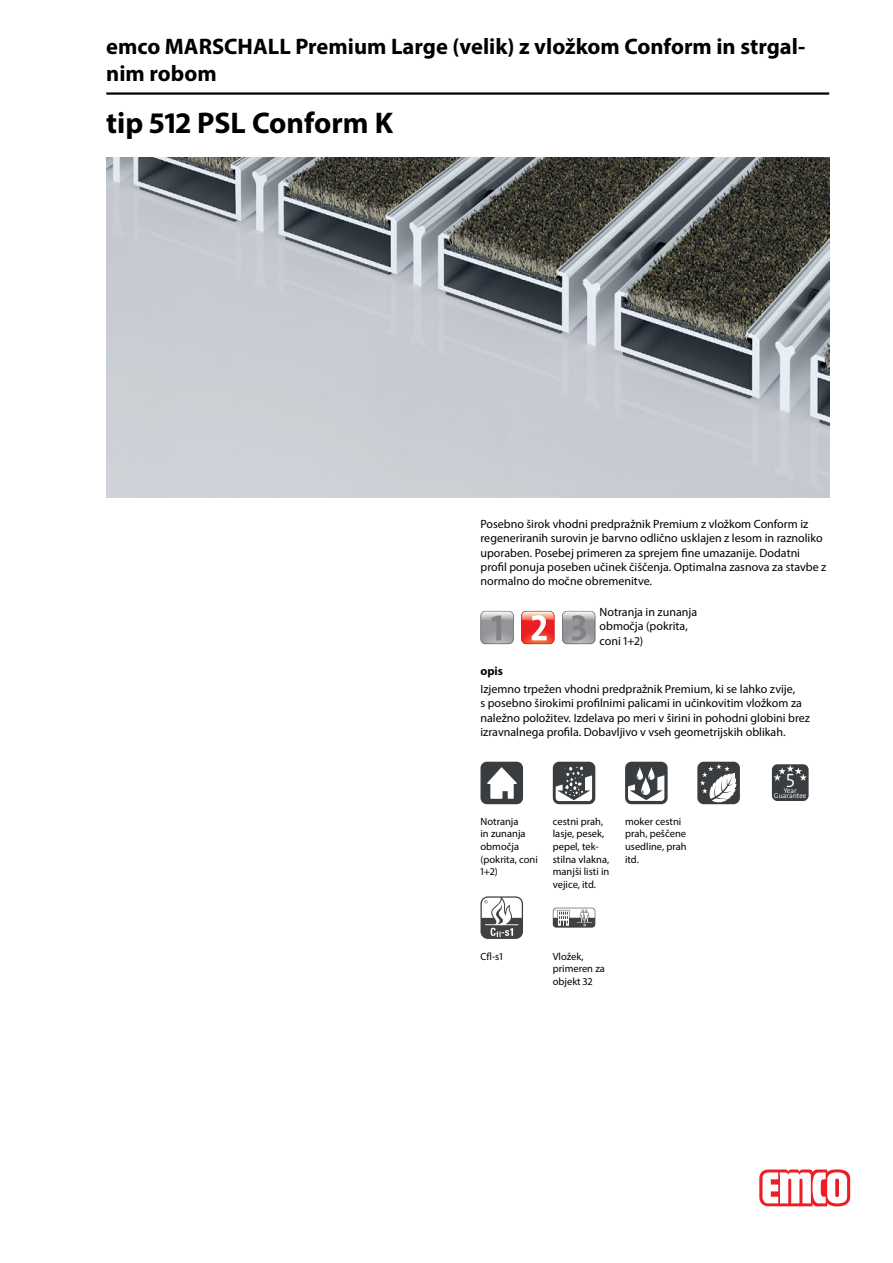
<style>
.page{position:relative;width:893px;height:1263px;background:#fff}
.page>*{position:absolute;margin:0;border:0;box-sizing:border-box;transform-origin:0 0}
.typ_bau{font:700 30px "Myriad Pro";color:#000}
.titel1_em_bau{font:700 22.5px/27px "Myriad Pro";color:#000}
.BILDR{font:300 19.5px "The Sans Os F";color:#fff}
.fliesstext_bau{font:12px/14.4px "Myriad Pro";color:#000}
.Stoerer{font:12px/14.4px "Myriad Pro";color:#000}
.fliesstext_bold_bau{font:700 12px "Myriad Pro";color:#000}
.mouseovertext_bau{font:10.5px/12.6px "Myriad Pro";color:#000}
.BILDR-2{font:300 7.05px/5.2px "The Sans Os F";color:#fff;text-align:center}
</style>
<div class="page">
<img style="left:106px;top:157px;width:723px;height:340px">
<hr style="left:106px;top:92px;width:723px;height:3px;background:#000">
<svg style="left:759px;top:1169px;width:91px;height:37px"></svg>
<svg style="left:521px;top:611px;width:33px;height:33px"></svg>
<svg style="left:562px;top:611px;width:33px;height:33px"></svg>
<svg style="left:480px;top:611px;width:34px;height:33px"></svg>
<div style="left:480px;top:762px;width:43px;height:42px;background:#3a3d40;border-radius:6px"></div>
<svg style="left:487px;top:767px;width:30px;height:32px"></svg>
<div style="left:553px;top:762px;width:42px;height:42px;background:#3a3d40;border-radius:6px"></div>
<svg style="left:556px;top:766px;width:36px;height:35px"></svg>
<div style="left:625px;top:762px;width:43px;height:42px;background:#3a3d40;border-radius:6px"></div>
<svg style="left:628px;top:767px;width:36px;height:34px"></svg>
<div style="left:697px;top:762px;width:43px;height:42px;background:#3a3d40;border-radius:6px"></div>
<svg style="left:700px;top:764px;width:36px;height:38px"></svg>
<div style="left:772px;top:764px;width:37px;height:37px;background:#3a3d40;border-radius:5px"></div>
<svg style="left:773px;top:765px;width:34px;height:16px"></svg>
<svg style="left:480px;top:896px;width:43px;height:43px"></svg>
<svg style="left:553px;top:908px;width:42px;height:20px"></svg>
<p class="titel1_em_bau" style="left:106px;top:32px;width:700px">emco MARSCHALL Premium Large (velik) z vložkom Conform in strgal&shy;nim robom</p>
<p class="typ_bau" style="left:106px;top:103px;width:288px">tip 512 PSL Conform K</p>
<p class="Stoerer" style="left:480px;top:516px;width:347px">Posebno širok vhodni predpražnik Premium z vložkom Conform iz regeneriranih surovin je barvno odlično usklajen z lesom in raznoliko uporaben. Posebej primeren za sprejem fine umazanije. Dodatni profil ponuja poseben učinek čiščenja. Optimalna zasnova za stavbe z normalno do močne obremenitve.</p>
<p class="fliesstext_bau" style="left:600px;top:605px;width:99px">Notranja in zunanja območja (pokrita, coni 1+2)</p>
<p class="fliesstext_bold_bau" style="left:480px;top:663px;width:24px">opis</p>
<p class="fliesstext_bau" style="left:480px;top:681px;width:331px">Izjemno trpežen vhodni predpražnik Premium, ki se lahko zvije,<br>s posebno širokimi profilnimi palicami in učinkovitim vložkom za naležno položitev. Izdelava po meri v širini in pohodni globini brez izravnalnega profila. Dobavljivo v vseh geometrijskih oblikah.</p>
<p class="mouseovertext_bau" style="left:480px;top:815px;width:59px">Notranja<br>in zunanja območja (pokrita, coni<br>1+2)</p>
<p class="mouseovertext_bau" style="left:553px;top:815px;width:58px">cestni prah, lasje, pesek, pepel, tek&shy;stilna vlakna, manjši listi in vejice, itd.</p>
<p class="mouseovertext_bau" style="left:625px;top:815px;width:63px">moker cestni prah, peščene usedline, prah itd.</p>
<p class="mouseovertext_bau" style="left:480px;top:949px;width:24px">Cfl-s1</p>
<p class="mouseovertext_bau" style="left:553px;top:949px;width:54px">Vložek, primeren za objekt 32</p>
<p class="BILDR" style="left:786px;top:768px;width:10px">5</p>
<p class="BILDR-2" style="left:774px;top:788px;width:34px">Year<br>Guarantee</p>
</div>
